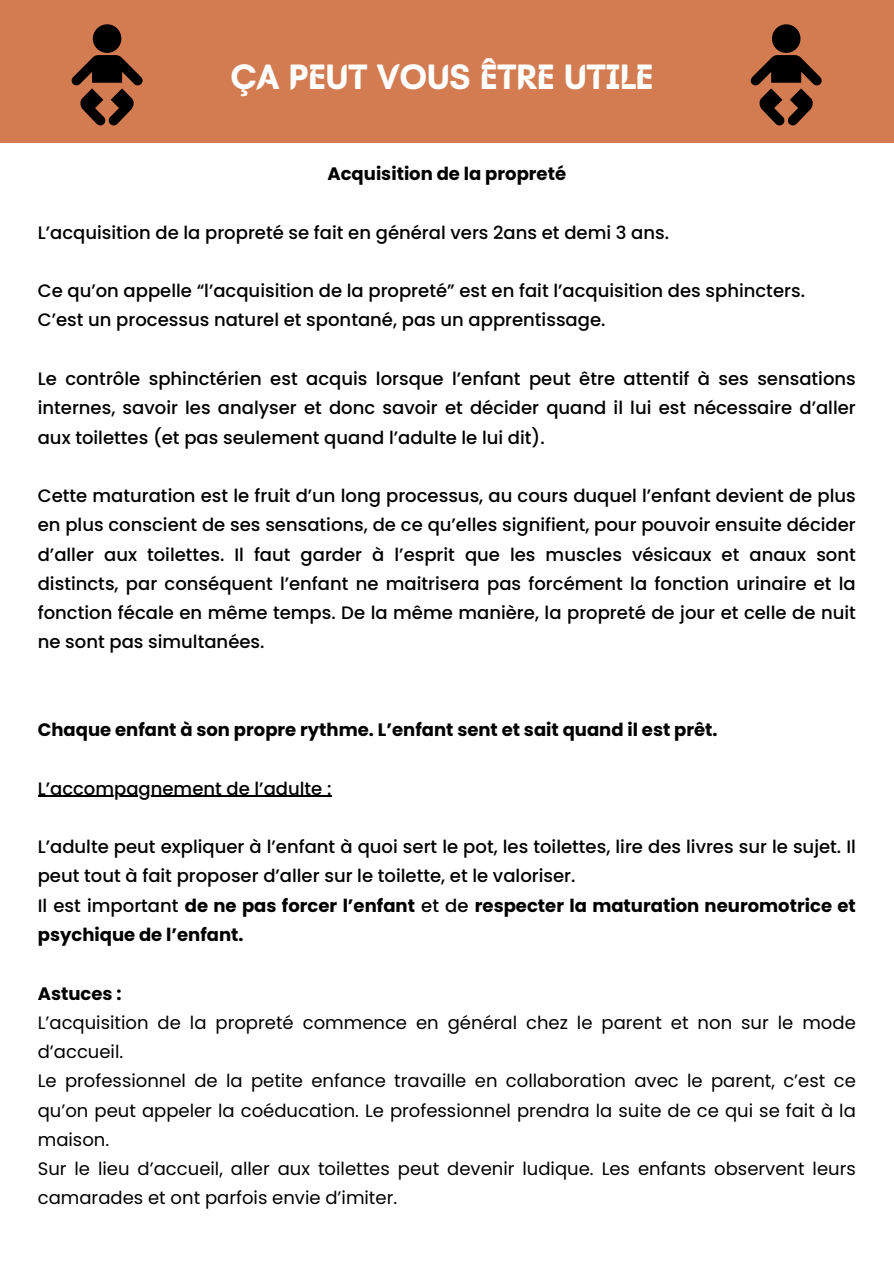
<style>
.page{position:relative;width:894px;height:1264px;background:#fff}
.page>*{position:absolute;margin:0;border:0;box-sizing:border-box;transform-origin:0 0}
.t1{font:700 36px "Batangas";color:#fff}
.t2{font:500 18px/29.2px "Poppins";color:#000}
.t3{font:18px/29.2px "Poppins";color:#000}
.t4{font:700 18px "Poppins";color:#000}
.s1{font-weight:700}
</style>
<div class="page">
<div style="left:0;top:0;width:893px;height:143px;background:#d37b51"></div>
<div style="left:93px;top:24px;width:28px;height:29px;background:#000;border-radius:50%"></div>
<svg style="left:71px;top:55px;width:72px;height:71px"></svg>
<div style="left:771px;top:24px;width:29px;height:29px;background:#000;border-radius:50%"></div>
<svg style="left:750px;top:55px;width:72px;height:71px"></svg>
<hr style="left:38px;top:795px;width:293px;height:2px;background:#000">
<h1 class="t1" style="left:231px;top:55px;width:424px">ÇA PEUT VOUS ÊTRE UTILE</h1>
<p class="t4" style="left:327px;top:161px;width:240px">Acquisition de la propreté</p>
<p class="t2" style="left:38px;top:218px;width:632px">L’acquisition de la propreté se fait en général vers 2ans et demi 3 ans.</p>
<p class="t2" style="left:38px;top:276px;width:768px">Ce qu’on appelle “l’acquisition de la propreté” est en fait l’acquisition des sphincters.<br>C’est un processus naturel et spontané, pas un apprentissage.</p>
<p class="t2" style="left:38px;top:364px;width:819px;text-align:justify">Le contrôle sphinctérien est acquis lorsque l’enfant peut être attentif à ses sensations internes, savoir les analyser et donc savoir et décider quand il lui est nécessaire d’aller aux toilettes (et pas seulement quand l’adulte le lui dit).</p>
<p class="t2" style="left:38px;top:481px;width:819px;text-align:justify">Cette maturation est le fruit d’un long processus, au cours duquel l’enfant devient de plus en plus conscient de ses sensations, de ce qu’elles signifient, pour pouvoir ensuite décider d’aller aux toilettes. Il faut garder à l’esprit que les muscles vésicaux et anaux sont distincts, par conséquent l’enfant ne maitrisera pas forcément la fonction urinaire et la fonction fécale en même temps. De la même manière, la propreté de jour et celle de nuit ne sont pas simultanées.</p>
<p class="t4" style="left:38px;top:717px;width:681px">Chaque enfant à son propre rythme. L’enfant sent et sait quand il est prêt.</p>
<p class="t2" style="left:38px;top:773px;width:295px">L’accompagnement de l’adulte :</p>
<p class="t2" style="left:38px;top:832px;width:819px">L’adulte peut expliquer à l’enfant à quoi sert le pot, les toilettes, lire des livres sur le sujet. Il peut tout à fait proposer d’aller sur le toilette, et le valoriser.<br>Il est important <span class="s1">de ne pas forcer l’enfant</span> et de <span class="s1">respecter la maturation neuromotrice et psychique de l’enfant.</span></p>
<p class="t4" style="left:38px;top:980px;width:85px">Astuces :</p>
<p class="t3" style="left:38px;top:1007px;width:819px">L’acquisition de la propreté commence en général chez le parent et non sur le mode d’accueil.<br>Le professionnel de la petite enfance travaille en collaboration avec le parent, c’est ce qu’on peut appeler la coéducation. Le professionnel prendra la suite de ce qui se fait à la maison.<br>Sur le lieu d’accueil, aller aux toilettes peut devenir ludique. Les enfants observent leurs camarades et ont parfois envie d’imiter.</p>
</div>
